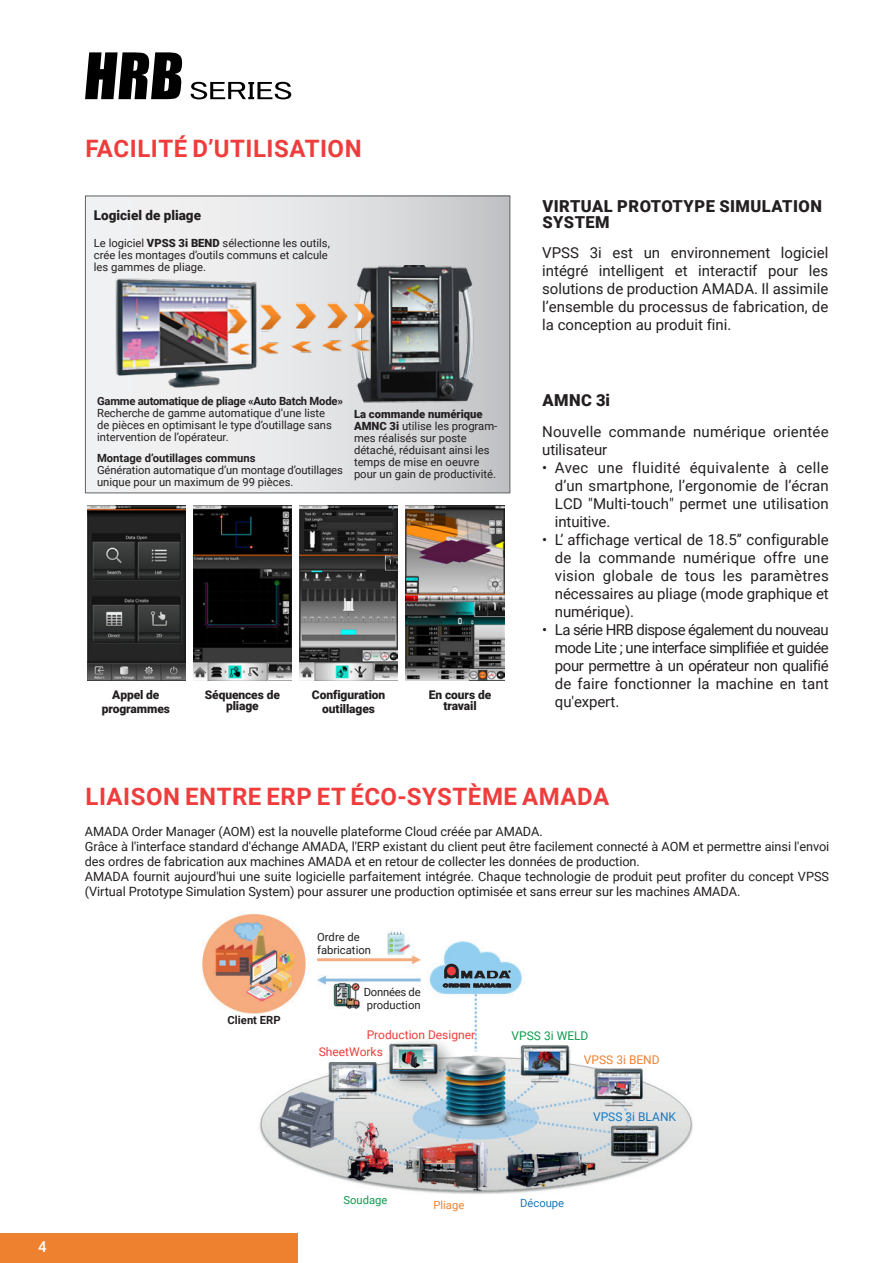
<style>
.page{position:relative;width:893px;height:1263px;background:#fff}
.page>*{position:absolute;margin:0;border:0;box-sizing:border-box;transform-origin:0 0}
.t1{font:700 24px "Roboto";letter-spacing:.02em;color:#ee3d3c}
.t2{font:900 16.5px/16.5px "Roboto";letter-spacing:.03em;color:#231f20}
.t3{font:15px/18px "Roboto";color:#231f20;text-align:justify}
.t4{font:500 15px "Roboto";color:#fff}
.t5{font:900 13.5px "Roboto";color:#231f20}
.t6{font:12.75px/15px "Roboto";letter-spacing:-.005em;color:#231f20}
.t7{font:900 12px/14.4px "Roboto";letter-spacing:-.005em;color:#231f20;text-align:center}
.t8{font:12px/17.2px "Roboto";color:#ee3d3c}
.t9{font:12px "Roboto";color:#177ac0}
.t10{font:12px "Roboto";color:#11994e}
.t11{font:12px "Roboto";color:#ee8130}
.t12{font:11.25px/12px "Roboto";color:#231f20}
.t13{font:700 11.25px "Roboto";letter-spacing:-.02em;color:#231f20}
.t14{font:11.25px "Roboto";letter-spacing:-.02em;color:#231f20}
.t15{font:700 11.25px "Roboto";color:#231f20}
.t16{font:11.25px "Roboto";color:#11994e}
.t17{font:11.25px "Roboto";color:#177ac0}
.t18{font:11.25px "Roboto";color:#ee8130}
.s1{font-weight:900}
.s2{font-weight:700}
</style>
<div class="page">
<div style="left:85px;top:196px;width:425px;height:297px;background:linear-gradient(to right,#fafafb,#c9cacd)"></div>
<div style="left:85px;top:196px;width:425px;height:297px;border:1px solid #636366"></div>
<img style="left:202px;top:914px;width:491px;height:280px">
<svg style="left:443px;top:964px;width:68px;height:24px;background:#698497"></svg>
<img style="left:87px;top:505px;width:99px;height:176px">
<img style="left:193px;top:505px;width:98px;height:176px">
<img style="left:405px;top:505px;width:99px;height:176px">
<img style="left:299px;top:505px;width:99px;height:176px">
<div style="left:0;top:1233px;width:298px;height:30px;background:#ee8130"></div>
<img style="left:92px;top:266px;width:402px;height:153px">
<svg style="left:191px;top:82px;width:100px;height:17px"></svg>
<svg style="left:85px;top:52px;width:97px;height:47px"></svg>
<p class="t4" style="left:38px;top:1236px;width:10px">4</p>
<p class="t1" style="left:85px;top:132px;width:278px">FACILITÉ D’UTILISATION</p>
<p class="t5" style="left:94px;top:206px;width:109px">Logiciel de pliage</p>
<p class="t12" style="left:94px;top:237px;width:238px">Le logiciel <span class="s1">VPSS 3i BEND</span> sélectionne les outils, crée les montages d’outils communs et calcule les gammes de pliage.</p>
<p class="t13" style="left:97px;top:394px;width:247px">Gamme automatique de pliage «Auto Batch Mode»</p>
<p class="t12" style="left:97px;top:407px;width:236px">Recherche de gamme automatique d’une liste de pièces en optimisant le type d’outillage sans intervention de l’opérateur.</p>
<p class="t12" style="left:97px;top:451px;width:247px"><span class="s2">Montage d’outillages communs<br></span>Génération automatique d’un montage d’outillages unique pour un maximum de 99 pièces.</p>
<p class="t12" style="left:354px;top:408px;width:145px"><span class="s1">La commande numérique<br>AMNC 3i</span> utilise les program&shy;mes réalisés sur poste détaché, réduisant ainsi les temps de mise en oeuvre pour un gain de productivité.</p>
<p class="t7" style="left:102px;top:687px;width:70px">Appel de programmes</p>
<p class="t7" style="left:205px;top:688px;width:77px;line-height:11.4px">Séquences de pliage</p>
<p class="t7" style="left:312px;top:687px;width:75px">Configuration outillages</p>
<p class="t7" style="left:429px;top:688px;width:64px;line-height:11.4px">En cours de travail</p>
<p class="t2" style="left:542px;top:197px;width:281px">VIRTUAL PROTOTYPE SIMULATION<br>SYSTEM</p>
<p class="t3" style="left:542px;top:244px;width:288px">VPSS 3i est un environnement logiciel intégré intelligent et interactif pour les solutions de production AMADA. Il assimile</p>
<p class="t3" style="left:542px;top:298px;width:288px">l’ensemble du processus de fabrication, de la conception au produit fini.</p>
<p class="t2" style="left:542px;top:391px;width:69px">AMNC 3i</p>
<p class="t3" style="left:542px;top:422px;width:288px">Nouvelle commande numérique orientée utilisateur</p>
<p class="t3" style="left:555px;top:458px;width:275px;text-indent:-13px">• Avec une fluidité équivalente à celle d’un smartphone, l’ergonomie de l’écran LCD "Multi-touch" permet une utilisation intuitive.</p>
<p class="t3" style="left:555px;top:530px;width:275px;text-indent:-13px">• L’ affichage vertical de 18.5’’ configurable de la commande numérique offre une vision globale de tous les paramètres nécessaires au pliage (mode graphique et numérique).</p>
<p class="t3" style="left:555px;top:620px;width:275px;text-indent:-13px">• La série HRB dispose également du nouveau mode Lite ; une interface simplifiée et guidée pour permettre à un opérateur non qualifié de faire fonctionner la machine en tant qu'expert.</p>
<p class="t1" style="left:85px;top:779px;width:525px">LIAISON ENTRE ERP ET ÉCO-SYSTÈME AMADA</p>
<p class="t6" style="left:85px;top:824px;width:459px">AMADA Order Manager (AOM) est la nouvelle plateforme Cloud créée par AMADA.</p>
<p class="t6" style="left:85px;top:839px;width:746px">Grâce à l'interface standard d'échange AMADA, l'ERP existant du client peut être facilement connecté à AOM et permettre ainsi l'envoi des ordres de fabrication aux machines AMADA et en retour de collecter les données de production.</p>
<p class="t6" style="left:85px;top:869px;width:746px">AMADA fournit aujourd'hui une suite logicielle parfaitement intégrée. Chaque technologie de produit peut profiter du concept VPSS (Virtual Prototype Simulation System) pour assurer une production optimisée et sans erreur sur les machines AMADA.</p>
<p class="t12" style="left:317px;top:930px;width:44px">Ordre de</p>
<p class="t12" style="left:317px;top:943px;width:55px">fabrication</p>
<p class="t15" style="left:228px;top:1012px;width:55px">Client ERP</p>
<p class="t14" style="left:364px;top:984px;width:59px">Données de</p>
<p class="t12" style="left:367px;top:999px;width:55px">production</p>
<p class="t8" style="left:319px;top:1025px;width:158px;text-indent:48px">Production Designer<br>SheetWorks</p>
<p class="t10" style="left:512px;top:1028px;width:78px">VPSS 3i WELD</p>
<p class="t11" style="left:584px;top:1051px;width:77px">VPSS 3i BEND</p>
<p class="t16" style="left:343px;top:1192px;width:46px">Soudage</p>
<p class="t9" style="left:593px;top:1108px;width:84px">VPSS 3i BLANK</p>
<p class="t18" style="left:433px;top:1197px;width:32px">Pliage</p>
<p class="t17" style="left:520px;top:1195px;width:46px">Découpe</p>
</div>
